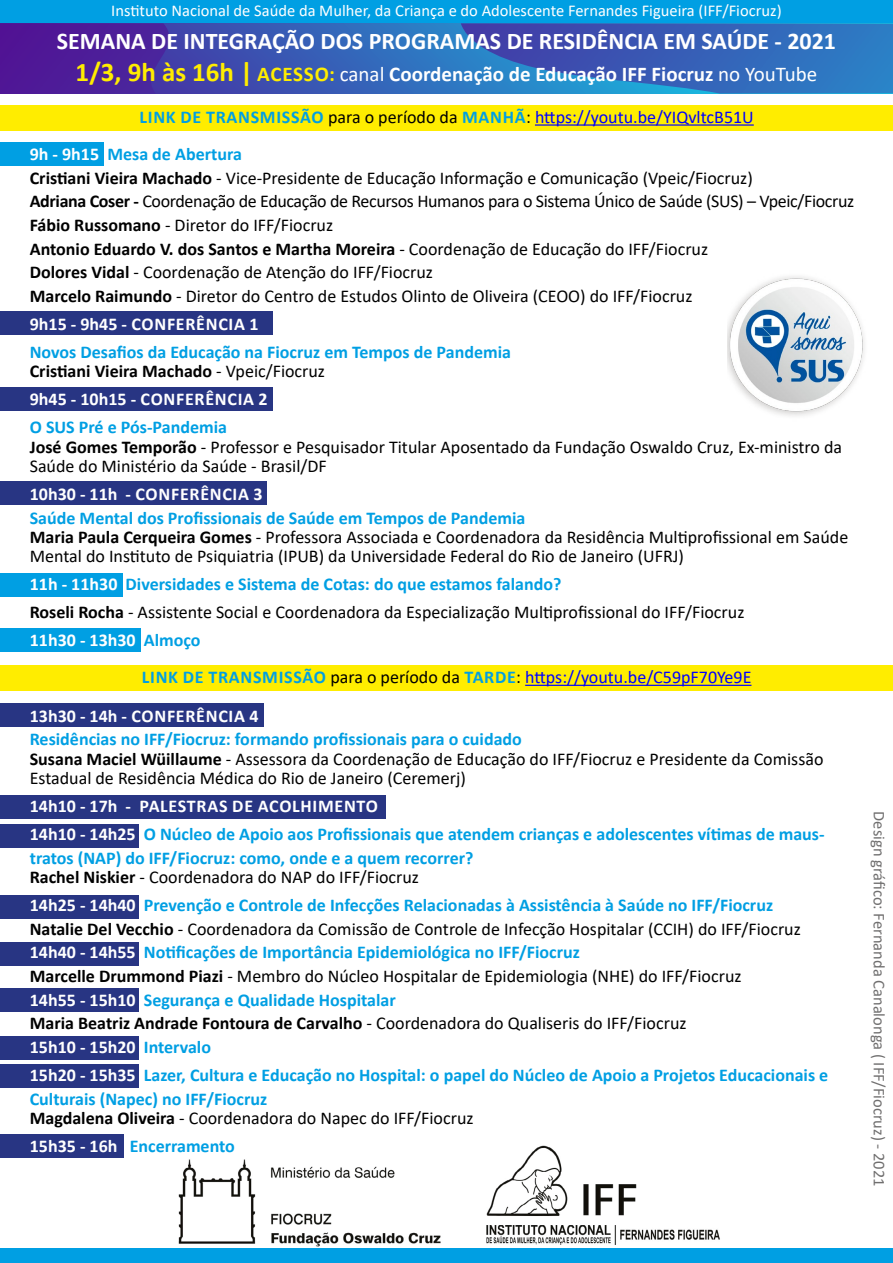
<style>
.page{position:relative;width:893px;height:1263px;background:#fff}
.page>*{position:absolute;margin:0;border:0;box-sizing:border-box;transform-origin:0 0}
.t1{font:700 24px "Calibri";color:#fff}
.t2{font:700 21px "Calibri";color:#fff}
.t3{font:18px/23.7px "Calibri";color:#000}
.t4{font:700 18px/19.4px "Calibri";color:#009fe3}
.t5{font:18px "Calibri";color:#00f}
.t6{font:700 18px "Calibri";letter-spacing:.04em;color:#fff}
.t7{font:16.5px "Calibri";color:#fff}
.t8{font:16.5px "Calibri";color:#706f6f}
.s1{font-size:27px;color:#ffed00}
.s2{color:#ffed00}
.s3{font-weight:400}
.s4{font-weight:700;color:#009fe3}
.s5{color:#000}
.s6{font-weight:700;color:#fff}
.s7{font-weight:700}
.s8{font-weight:400;color:#000}
.s9{color:#fff}
.s10{font-style:italic}
</style>
<div class="page">
<div style="left:0;top:573px;width:122px;height:23px;background:#009fe3"></div>
<div style="left:0;top:142px;width:103px;height:24px;background:#009fe3"></div>
<div style="left:0;top:0;width:893px;height:70px;background:#009fe3"></div>
<div style="left:0;top:665px;width:893px;height:26px;background:#ffed00"></div>
<div style="left:0;top:105px;width:893px;height:26px;background:#ffed00"></div>
<svg style="left:170px;top:23px;width:291px;height:71px"></svg>
<svg style="left:0;top:23px;width:170px;height:71px"></svg>
<svg style="left:461px;top:23px;width:432px;height:71px"></svg>
<div style="left:0;top:1248px;width:893px;height:15px;background:#009fe3"></div>
<div style="left:0;top:795px;width:386px;height:24px;background:#283583"></div>
<div style="left:0;top:704px;width:264px;height:23px;background:#283583"></div>
<div style="left:0;top:482px;width:267px;height:23px;background:#283583"></div>
<div style="left:0;top:387px;width:272px;height:23px;background:#283583"></div>
<div style="left:0;top:311px;width:272px;height:24px;background:#283583"></div>
<div style="left:0;top:628px;width:140px;height:24px;background:#009fe3"></div>
<div style="left:0;top:824px;width:138px;height:23px;background:#283583"></div>
<div style="left:0;top:895px;width:138px;height:23px;background:#283583"></div>
<div style="left:0;top:942px;width:138px;height:23px;background:#283583"></div>
<div style="left:0;top:989px;width:138px;height:23px;background:#283583"></div>
<div style="left:0;top:1036px;width:138px;height:24px;background:#283583"></div>
<div style="left:0;top:1064px;width:138px;height:23px;background:#283583"></div>
<div style="left:0;top:1134px;width:123px;height:24px;background:#283583"></div>
<img style="left:727px;top:276px;width:137px;height:140px">
<img style="left:178px;top:1145px;width:542px;height:102px">
<hr style="left:525px;top:685px;width:226px;height:1px;background:#00f">
<hr style="left:535px;top:124px;width:219px;height:2px;background:#00f">
<p class="t7" style="left:111px;top:-1px;width:672px">Instituto Nacional de Saúde da Mulher, da Criança e do Adolescente Fernandes Figueira (IFF/Fiocruz)</p>
<h1 class="t1" style="left:57px;top:24px;width:781px">SEMANA DE INTEGRAÇÃO DOS PROGRAMAS DE RESIDÊNCIA EM SAÚDE - 2021</h1>
<p class="t2" style="left:76px;top:59px;width:743px"><span class="s1">1/3, 9h às 16h |</span> <span class="s2">ACESSO:</span> <span class="s3">canal</span> Coordenação de Educação IFF Fiocruz <span class="s3">no YouTube</span></p>
<p class="t5" style="left:140px;top:105px;width:616px"><span class="s4">LINK DE TRANSMISSÃO</span> <span class="s5">para o período da</span> <span class="s4">MANHÃ</span><span class="s5">:</span> https://youtu.be/YIQvltcB51U</p>
<p class="t3" style="left:30px;top:142px;width:826px"><span class="s6">9h - 9h15</span> <span class="s4">Mesa de Abertura<br></span><span class="s7">Cristiani Vieira Machado</span> - Vice-Presidente de Educação Informação e Comunicação (Vpeic/Fiocruz)<br><span class="s7">Adriana Coser -</span> Coordenação de Educação de Recursos Humanos para o Sistema Único de Saúde (SUS) – Vpeic/Fiocruz <span class="s7">Fábio Russomano</span> - Diretor do IFF/Fiocruz<br><span class="s7">Antonio Eduardo V. dos Santos e Martha Moreira</span> - Coordenação de Educação do IFF/Fiocruz<br><span class="s7">Dolores Vidal</span> - Coordenação de Atenção do IFF/Fiocruz<br><span class="s7">Marcelo Raimundo</span> - Diretor do Centro de Estudos Olinto de Oliveira (CEOO) do IFF/Fiocruz</p>
<p class="t6" style="left:30px;top:311px;width:230px">9h15 - 9h45 - CONFERÊNCIA 1</p>
<p class="t4" style="left:30px;top:342px;width:483px">Novos Desafios da Educação na Fiocruz em Tempos de Pandemia<br><span class="s5">Cristiani Vieira Machado</span> <span class="s8">- Vpeic/Fiocruz</span></p>
<p class="t6" style="left:30px;top:386px;width:239px">9h45 - 10h15 - CONFERÊNCIA 2</p>
<p class="t3" style="left:30px;top:417px;width:814px;line-height:19.4px"><span class="s4">O SUS Pré e Pós-Pandemia<br></span><span class="s7">José Gomes Temporão</span> - Professor e Pesquisador Titular Aposentado da Fundação Oswaldo Cruz, Ex-ministro da<br>Saúde do Ministério da Saúde - Brasil/DF</p>
<p class="t6" style="left:30px;top:481px;width:234px">10h30 - 11h - CONFERÊNCIA 3</p>
<p class="t3" style="left:30px;top:507px;width:820px;line-height:19.4px"><span class="s4">Saúde Mental dos Profissionais de Saúde em Tempos de Pandemia<br></span><span class="s7">Maria Paula Cerqueira Gomes</span> - Professora Associada e Coordenadora da Residência Multiprofissional em Saúde<br>Mental do Instituto de Psiquiatria (IPUB) da Universidade Federal do Rio de Janeiro (UFRJ)</p>
<p class="t3" style="left:30px;top:570px;width:716px;line-height:27.9px"><span class="s6">11h - 11h30</span> <span class="s4">Diversidades e Sistema de Cotas: do que estamos falando?<br></span><span class="s7">Roseli Rocha</span> - Assistente Social e Coordenadora da Especialização Multiprofissional do IFF/Fiocruz<br><span class="s6">11h30 - 13h30</span> <span class="s4">Almoço</span></p>
<p class="t5" style="left:142px;top:665px;width:611px"><span class="s4">LINK DE TRANSMISSÃO</span> <span class="s5">para o período da</span> <span class="s4">TARDE</span><span class="s5">:</span> https://youtu.be/C59pF70Ye9E</p>
<p class="t6" style="left:30px;top:703px;width:230px">13h30 - 14h - CONFERÊNCIA 4</p>
<p class="t3" style="left:30px;top:729px;width:795px;line-height:19.4px"><span class="s4">Residências no IFF/Fiocruz: formando profissionais para o cuidado<br></span><span class="s7">Susana Maciel Wüillaume</span> - Assessora da Coordenação de Educação do IFF/Fiocruz e Presidente da Comissão<br>Estadual de Residência Médica do Rio de Janeiro (Ceremerj)</p>
<p class="t4" style="left:30px;top:792px;width:796px;line-height:27.9px"><span class="s9">14h10 - 17h - PALESTRAS DE ACOLHIMENTO<br>14h10 - 14h25</span> O Núcleo de Apoio aos Profissionais que atendem crianças e adolescentes vítimas de maus-</p>
<p class="t4" style="left:30px;top:848px;width:445px">tratos (NAP) do IFF/Fiocruz: como, onde e a quem recorrer?<br><span class="s5">Rachel Niskier</span> <span class="s8">- Coordenadora do NAP do IFF/Fiocruz</span></p>
<p class="t3" style="left:30px;top:893px;width:773px"><span class="s6">14h25 - 14h40</span> <span class="s4">Prevenção e Controle de Infecções Relacionadas à Assistência à Saúde no IFF/Fiocruz </span><span class="s7">Natalie Del Vecchio</span> - Coordenadora da Comissão de Controle de Infecção Hospitalar (CCIH) do IFF/Fiocruz <span class="s6">14h40 - 14h55</span> <span class="s4">Notificações de Importância Epidemiológica no IFF/Fiocruz<br></span><span class="s7">Marcelle Drummond Piazi</span> - Membro do Núcleo Hospitalar de Epidemiologia (NHE) do IFF/Fiocruz<br><span class="s6">14h55 - 15h10</span> <span class="s4">Segurança e Qualidade Hospitalar<br></span><span class="s7">Maria Beatriz Andrade Fontoura de Carvalho</span> <span class="s10">-</span> Coordenadora do Qualiseris do IFF/Fiocruz<br><span class="s6">15h10 - 15h20</span> <span class="s4">Intervalo</span></p>
<p class="t4" style="left:30px;top:1063px;width:800px;line-height:23.7px"><span class="s9">15h20 - 15h35</span> Lazer, Cultura e Educação no Hospital: o papel do Núcleo de Apoio a Projetos Educacionais e<br>Culturais (Napec) no IFF/Fiocruz</p>
<p class="t3" style="left:30px;top:1104px;width:445px;line-height:27.9px"><span class="s7">Magdalena Oliveira</span> - Coordenadora do Napec do IFF/Fiocruz<br><span class="s6">15h35 - 16h</span> <span class="s4">Encerramento</span></p>
<p class="t8" style="left:891px;top:811px;width:377px;rotate:90deg">Design gráfico: Fernanda Canalonga ( IFF/Fiocruz) - 2021</p>
</div>
